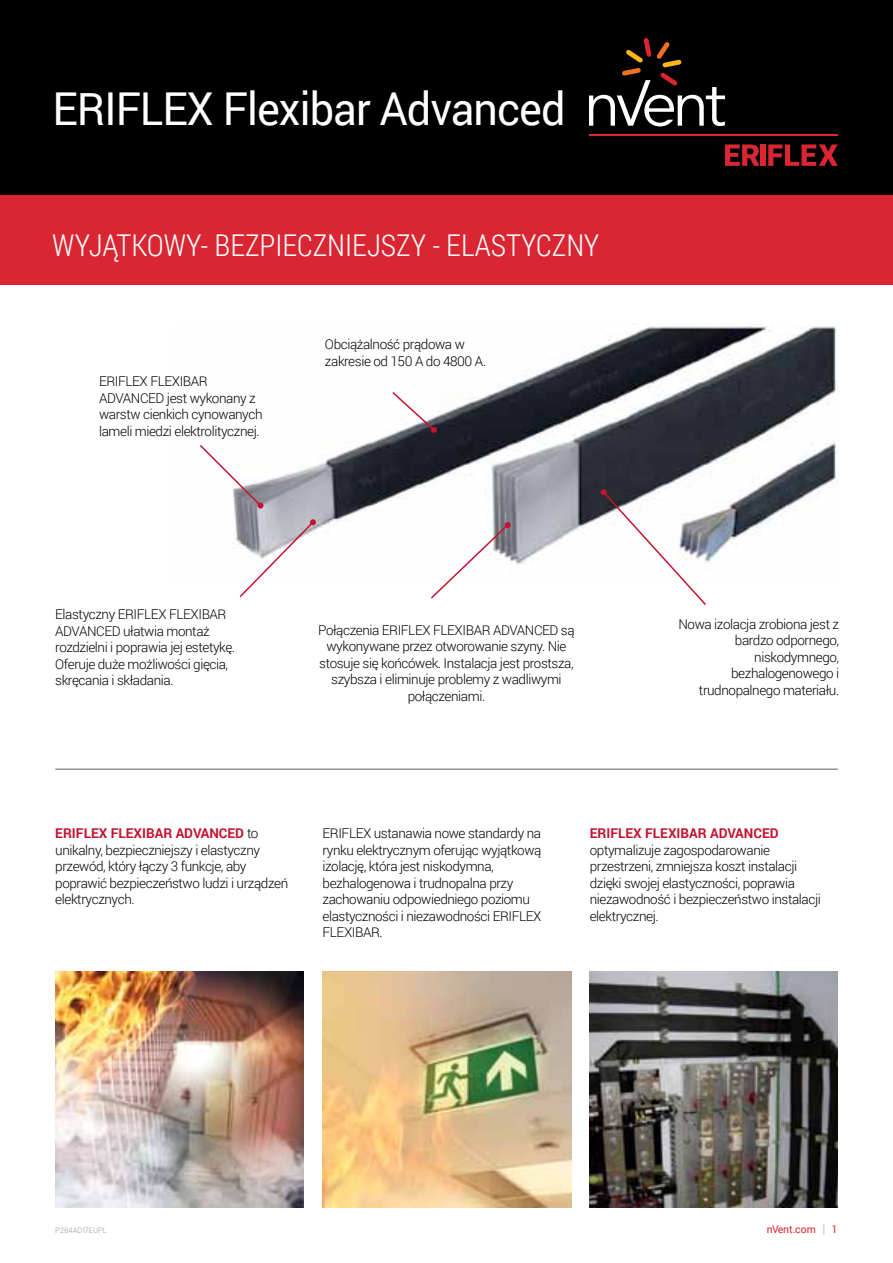
<style>
.page{position:relative;width:893px;height:1263px;background:#fff}
.page>*{position:absolute;margin:0;border:0;box-sizing:border-box;transform-origin:0 0}
.t1{font:45.3px "Roboto";letter-spacing:-.02em;color:#fff;scale:.95 1}
.t2{font:300 30px "Roboto Condensed";color:#fff}
.t3{font:300 13.5px/16.5px "Roboto";letter-spacing:-.03em;color:#000}
.t4{font:700 13.5px "Roboto";color:#c41230}
.t5{font:10.5px "Roboto";color:#d92632}
.t6{font:300 7.5px "Roboto";color:#90969e}
.s1{font-weight:700;color:#c41230}
.s2{font-weight:300;font-size:12.6px;color:#90969e}
</style>
<div class="page">
<div style="left:0;top:0;width:893px;height:196px;background:#000"></div>
<div style="left:0;top:196px;width:893px;height:89px;background:#d92632"></div>
<svg style="left:725px;top:144px;width:34px;height:22px"></svg>
<div style="left:761px;top:144px;width:5px;height:22px;background:#d92632"></div>
<svg style="left:768px;top:144px;width:70px;height:22px"></svg>
<hr style="left:589px;top:134px;width:249px;height:2px;background:#d92632">
<svg style="left:589px;top:38px;width:136px;height:88px"></svg>
<hr style="left:55px;top:769px;width:783px;height:1px;background:#58595b">
<img style="left:55px;top:971px;width:249px;height:237px">
<img style="left:323px;top:971px;width:249px;height:237px">
<img style="left:589px;top:971px;width:249px;height:237px">
<img style="left:234px;top:326px;width:604px;height:239px">
<svg style="left:200px;top:443px;width:63px;height:66px"></svg>
<svg style="left:391px;top:390px;width:46px;height:43px"></svg>
<svg style="left:238px;top:519px;width:78px;height:79px"></svg>
<svg style="left:429px;top:522px;width:82px;height:77px"></svg>
<svg style="left:601px;top:489px;width:107px;height:116px"></svg>
<h1 class="t1" style="left:53px;top:78px;width:541px">Eriflex Flexibar Advanced</h1>
<h2 class="t2" style="left:52px;top:225px;width:549px">WYJĄTKOWY- BEZPIECZNIEJSZY - ELASTYCZNY</h2>
<p class="t3" style="left:99px;top:373px;width:165px">ERIFLEX FLEXIBAR<br>ADVANCED jest wykonany z warstw cienkich cynowanych lameli miedzi elektrolitycznej.</p>
<p class="t3" style="left:325px;top:336px;width:163px">Obciążalność prądowa w zakresie od 150 A do 4800 A.</p>
<p class="t3" style="left:55px;top:606px;width:181px">Elastyczny ERIFLEX FLEXIBAR<br>ADVANCED ułatwia montaż rozdzielni i poprawia jej estetykę.<br>Oferuje duże możliwości gięcia, skręcania i składania.</p>
<p class="t3" style="left:318px;top:621px;width:258px;text-align:center">Połączenia ERIFLEX FLEXIBAR ADVANCED są wykonywane przez otworowanie szyny. Nie stosuje się końcówek. Instalacja jest prostsza, szybsza i eliminuje problemy z wadliwymi połączeniami.</p>
<p class="t3" style="left:678px;top:615px;width:162px;text-align:right">Nowa izolacja zrobiona jest z bardzo odpornego, niskodymnego, bezhalogenowego i trudnopalnego materiału.</p>
<p class="t3" style="left:55px;top:824px;width:234px"><span class="s1">ERIFLEX FLEXIBAR ADVANCED</span> to unikalny, bezpieczniejszy i elastyczny przewód, który łączy 3 funkcje, aby poprawić bezpieczeństwo ludzi i urządzeń elektrycznych.</p>
<p class="t3" style="left:323px;top:824px;width:220px">ERIFLEX ustanawia nowe standardy na rynku elektrycznym oferując wyjątkową izolację, która jest niskodymna, bezhalogenowa i trudnopalna przy zachowaniu odpowiedniego poziomu elastyczności i niezawodności ERIFLEX FLEXIBAR.</p>
<p class="t4" style="left:590px;top:824px;width:190px">ERIFLEX FLEXIBAR ADVANCED</p>
<p class="t3" style="left:590px;top:841px;width:233px">optymalizuje zagospodarowanie przestrzeni, zmniejsza koszt instalacji dzięki swojej elastyczności, poprawia niezawodność i bezpieczeństwo instalacji elektrycznej.</p>
<p class="t6" style="left:55px;top:1225px;width:53px">P284AD17EUPL</p>
<p class="t5" style="left:767px;top:1222px;width:72px">nVent.com <span class="s2">|</span> 1</p>
</div>
